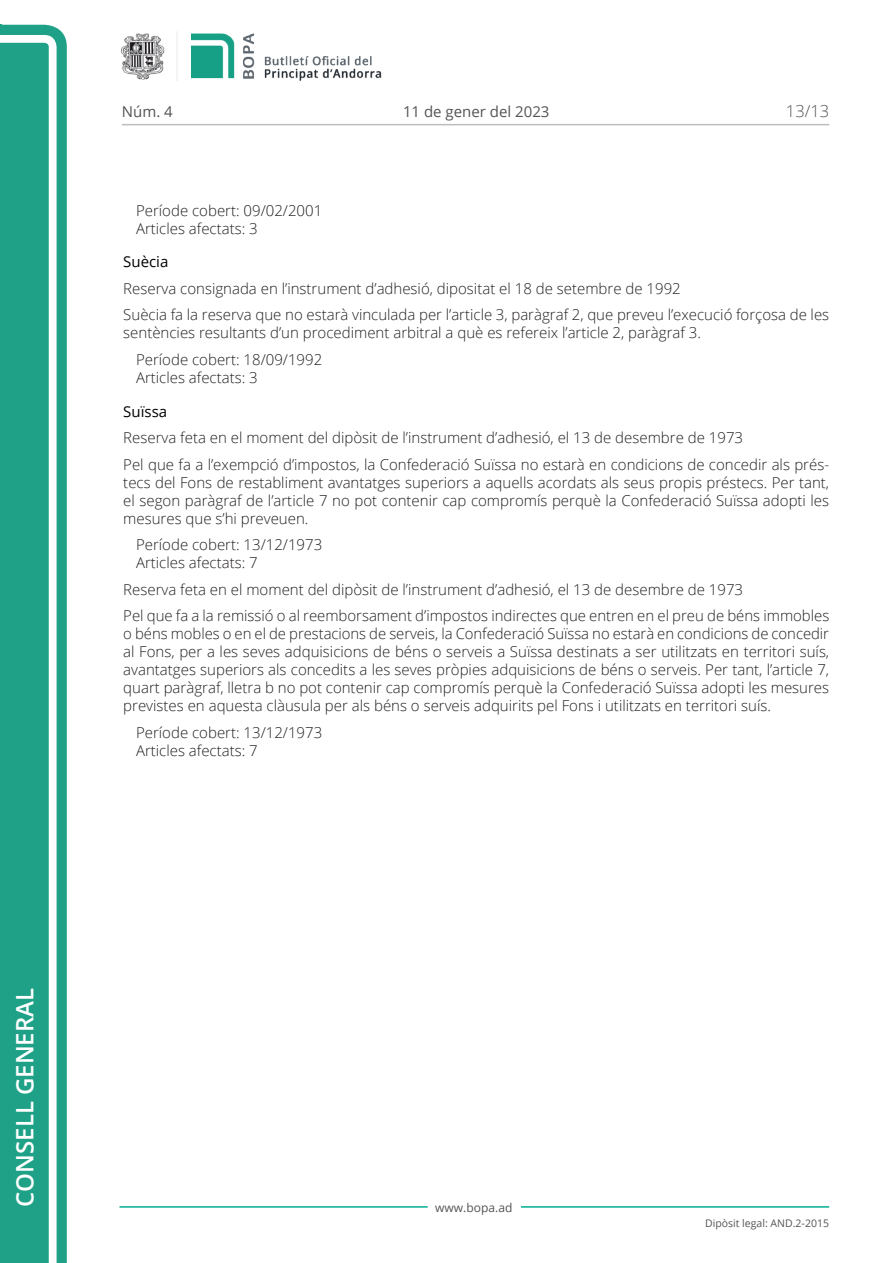
<style>
.page{position:relative;width:893px;height:1263px;background:#fff}
.page>*{position:absolute;margin:0;border:0;box-sizing:border-box;transform-origin:0 0}
.t1{font:600 24px "Open Sans";color:#fff}
.t2{font:300 16.5px "Open Sans";color:#545454}
.Body_text{font:300 15px/18px "Open Sans";color:#231f20;text-align:justify}
.Body_text_NOS{font:300 15px "Open Sans";color:#231f20}
.Body_text_i{font:300 15px "Open Sans";color:#231f20}
.t3{font:15px "Open Sans";color:#545454}
.Titol_7_plus{font:15px "Open Sans";color:#000}
.t4{font:12px "Open Sans";color:#545454}
.t5{font:10.5px "Open Sans";color:#545454}
</style>
<div class="page">
<svg style="left:0;top:25px;width:67px;height:1238px;fill:#1ea187"></svg>
<div style="left:0;top:43px;width:49px;height:1220px;background:#1ea187"></div>
<img style="left:122px;top:32px;width:260px;height:49px">
<hr style="left:119px;top:1206px;width:309px;height:2px;background:#00ae91">
<hr style="left:521px;top:1206px;width:308px;height:2px;background:#00ae91">
<hr style="left:122px;top:124px;width:707px;height:1px;background:#bcbdc0">
<p class="t3" style="left:122px;top:102px;width:52px">Núm. 4</p>
<p class="t3" style="left:403px;top:102px;width:148px">11 de gener del 2023</p>
<p class="t2" style="left:786px;top:100px;width:45px">13/13</p>
<p class="Body_text_NOS" style="left:136px;top:200px;width:188px">Període cobert: 09/02/2001</p>
<p class="Body_text_i" style="left:136px;top:218px;width:123px">Articles afectats: 3</p>
<p class="Titol_7_plus" style="left:123px;top:252px;width:47px">Suècia</p>
<p class="Body_text" style="left:123px;top:279px;width:559px">Reserva consignada en l’instrument d’adhesió, dipositat el 18 de setembre de 1992</p>
<p class="Body_text" style="left:123px;top:305px;width:707px">Suècia fa la reserva que no estarà vinculada per l’article 3, paràgraf 2, que preveu l’execució forçosa de les sentències resultants d’un procediment arbitral a què es refereix l’article 2, paràgraf 3.</p>
<p class="Body_text_NOS" style="left:136px;top:349px;width:188px">Període cobert: 18/09/1992</p>
<p class="Body_text_i" style="left:136px;top:367px;width:123px">Articles afectats: 3</p>
<p class="Titol_7_plus" style="left:123px;top:401px;width:45px">Suïssa</p>
<p class="Body_text" style="left:123px;top:428px;width:621px">Reserva feta en el moment del dipòsit de l’instrument d’adhesió, el 13 de desembre de 1973</p>
<p class="Body_text" style="left:123px;top:455px;width:707px">Pel que fa a l’exempció d’impostos, la Confederació Suïssa no estarà en condicions de concedir als prés&shy;tecs del Fons de restabliment avantatges superiors a aquells acordats als seus propis préstecs. Per tant, el segon paràgraf de l’article 7 no pot contenir cap compromís perquè la Confederació Suïssa adopti les mesures que s’hi preveuen.</p>
<p class="Body_text_NOS" style="left:136px;top:534px;width:188px">Període cobert: 13/12/1973</p>
<p class="Body_text_i" style="left:136px;top:552px;width:123px">Articles afectats: 7</p>
<p class="Body_text" style="left:123px;top:580px;width:621px">Reserva feta en el moment del dipòsit de l’instrument d’adhesió, el 13 de desembre de 1973</p>
<p class="Body_text" style="left:123px;top:606px;width:707px">Pel que fa a la remissió o al reemborsament d’impostos indirectes que entren en el preu de béns immobles o béns mobles o en el de prestacions de serveis, la Confederació Suïssa no estarà en condicions de concedir al Fons, per a les seves adquisicions de béns o serveis a Suïssa destinats a ser utilitzats en territori suís, avantatges superiors als concedits a les seves pròpies adquisicions de béns o serveis. Per tant, l’article 7, quart paràgraf, lletra b no pot contenir cap compromís perquè la Confederació Suïssa adopti les mesures previstes en aquesta clàusula per als béns o serveis adquirits pel Fons i utilitzats en territori suís.</p>
<p class="Body_text_NOS" style="left:136px;top:722px;width:188px">Període cobert: 13/12/1973</p>
<p class="Body_text_i" style="left:136px;top:740px;width:123px">Articles afectats: 7</p>
<h1 class="t1" style="left:8px;top:1207px;width:220px;rotate:-90deg">Consell General</h1>
<p class="t4" style="left:435px;top:1199px;width:79px">www.bopa.ad</p>
<p class="t5" style="left:705px;top:1216px;width:125px">Dipòsit legal: AND.2-2015</p>
</div>
